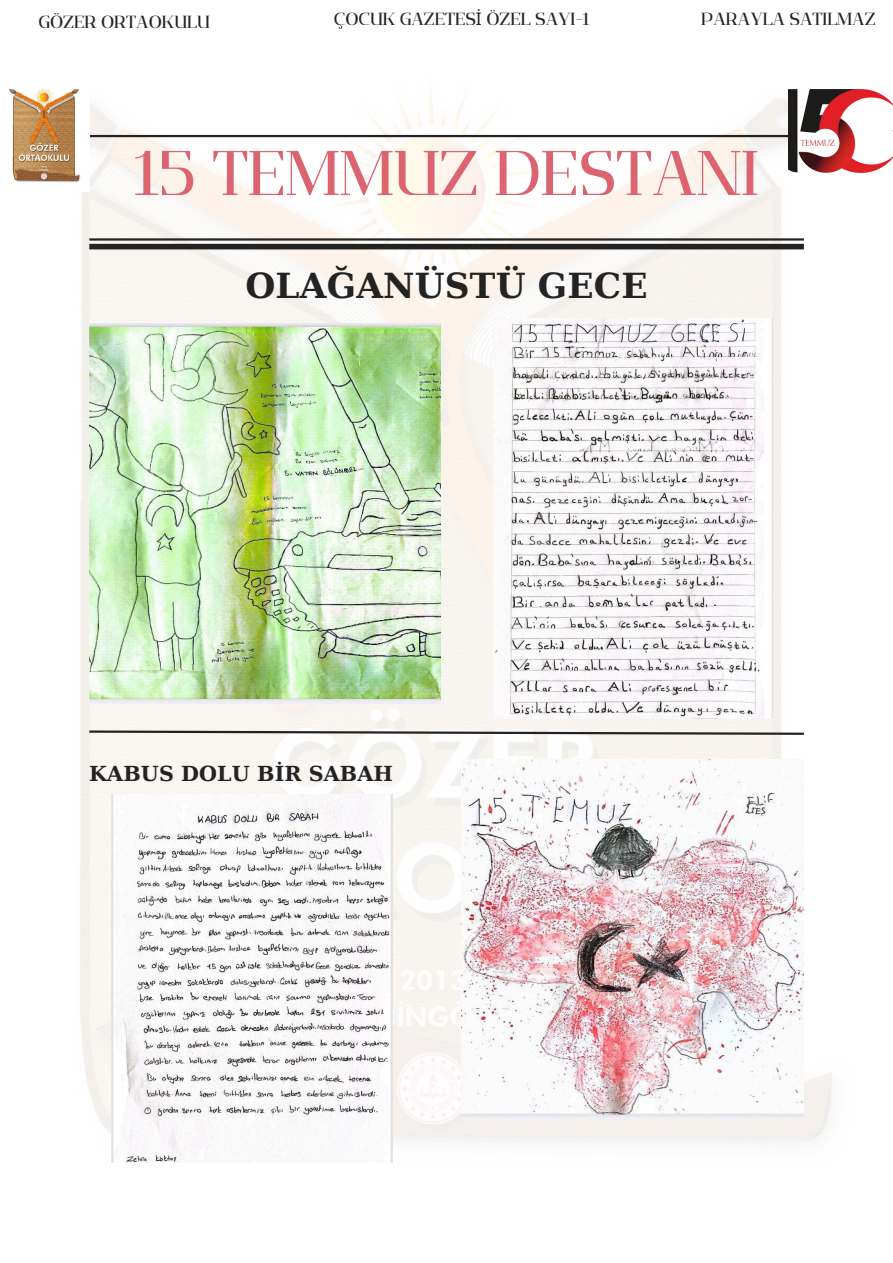
<style>
.page{position:relative;width:893px;height:1263px;background:#fff}
.page>*{position:absolute;margin:0;border:0;box-sizing:border-box;transform-origin:0 0}
.t1{font:62.93px "Flatory Serif 400";color:#db6470}
.t2{font:700 34.42px "DejaVu Serif";letter-spacing:.005em;color:#242323}
.t3{font:700 20.62px "DejaVu Serif";letter-spacing:.005em;color:#242323}
.t4{font:17.55px "Flatory Serif 400";color:#242323}
.s1{font-family:"Noto Sans"}
</style>
<div class="page">
<img style="left:80px;top:93px;width:790px;height:1070px">
<hr style="left:89px;top:135px;width:715px;height:2px;background:#242323">
<div style="left:89px;top:244px;width:715px;height:5px;background:#242323"></div>
<hr style="left:89px;top:238px;width:715px;height:3px;background:#242323">
<svg style="left:87px;top:729px;width:719px;height:7px"></svg>
<img style="left:462px;top:759px;width:342px;height:360px">
<img style="left:89px;top:323px;width:351px;height:380px">
<img style="left:493px;top:318px;width:279px;height:401px">
<img style="left:112px;top:794px;width:280px;height:369px">
<img style="left:8px;top:88px;width:81px;height:103px">
<img style="left:788px;top:89px;width:105px;height:83px">
<p class="t4" style="left:39px;top:12px;width:173px">GÖZER ORTAOKULU</p>
<p class="t4" style="left:334px;top:9px;width:257px">ÇOCUK GAZETES<span class="s1">İ</span> ÖZEL SAYI-1</p>
<p class="t4" style="left:701px;top:9px;width:176px">PARAYLA SATILMAZ</p>
<h1 class="t1" style="left:135px;top:136px;width:625px">15 TEMMUZ DESTANI</h1>
<h2 class="t2" style="left:245px;top:258px;width:403px">OLAĞANÜSTÜ GECE</h2>
<p class="t3" style="left:89px;top:757px;width:305px">KABUS DOLU BİR SABAH</p>
</div>
